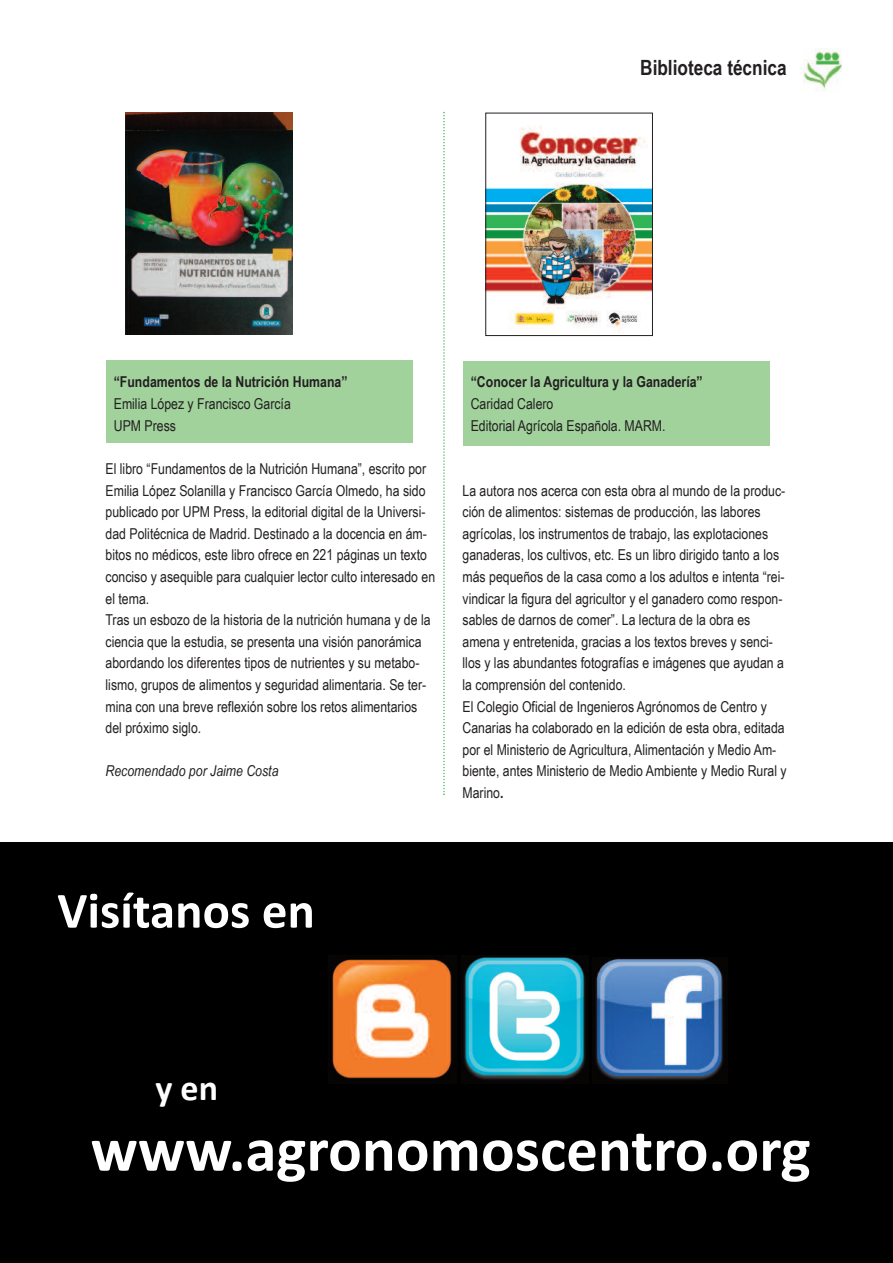
<style>
.page{position:relative;width:893px;height:1263px;background:#fff}
.page>*{position:absolute;margin:0;border:0;box-sizing:border-box;transform-origin:0 0}
.t1{font:700 63px "Calibri";color:#fff}
.t2{font:700 51px "Calibri";color:#fff}
.t3{font:700 36px "Calibri";color:#fff}
.t4{font:700 21px "Arial Narrow";color:#231f20}
.t5{font:15px/21.6px "Arial Narrow";color:#231f20}
.t6{font:700 15px "Arial Narrow";color:#231f20}
.t7{font:italic 15px "Arial Narrow";color:#231f20}
.s1{font-weight:700}
</style>
<div class="page">
<img style="left:804px;top:50px;width:38px;height:40px">
<img style="left:126px;top:112px;width:167px;height:223px">
<div style="left:0;top:843px;width:893px;height:420px;background:#000"></div>
<svg style="left:443px;top:112px;width:2px;height:683px"></svg>
<div style="left:106px;top:360px;width:306px;height:82px;background:#a1d29c"></div>
<img style="left:488px;top:125px;width:163px;height:207px">
<div style="left:486px;top:113px;width:167px;height:223px;border:1px solid #231f20"></div>
<div style="left:463px;top:361px;width:306px;height:84px;background:#a1d29c"></div>
<img style="left:332px;top:959px;width:120px;height:120px">
<img style="left:463px;top:957px;width:123px;height:123px">
<img style="left:595px;top:958px;width:129px;height:122px">
<h3 class="t4" style="left:640px;top:55px;width:148px">Biblioteca técnica</h3>
<p class="t6" style="left:114px;top:373px;width:235px">“Fundamentos de la Nutrición Humana”</p>
<p class="t5" style="left:114px;top:393px;width:179px">Emilia López y Francisco García<br>UPM Press</p>
<p class="t5" style="left:106px;top:458px;width:331px">El libro “Fundamentos de la Nutrición Humana”, escrito por Emilia López Solanilla y Francisco García Olmedo, ha sido publicado por UPM Press, la editorial digital de la Universi&shy;dad Politécnica de Madrid. Destinado a la docencia en ám&shy;bitos no médicos, este libro ofrece en 221 páginas un texto conciso y asequible para cualquier lector culto interesado en el tema.<br>Tras un esbozo de la historia de la nutrición humana y de la ciencia que la estudia, se presenta una visión panorámica abordando los diferentes tipos de nutrientes y su metabo&shy;lismo, grupos de alimentos y seguridad alimentaria. Se ter&shy;mina con una breve reflexión sobre los retos alimentarios del próximo siglo.</p>
<p class="t7" style="left:106px;top:762px;width:174px">Recomendado por Jaime Costa</p>
<p class="t6" style="left:471px;top:373px;width:233px">“Conocer la Agricultura y la Ganadería”</p>
<p class="t5" style="left:471px;top:393px;width:196px">Caridad Calero<br>Editorial Agrícola Española. MARM.</p>
<p class="t5" style="left:462px;top:479px;width:326px">La autora nos acerca con esta obra al mundo de la produc&shy;ción de alimentos: sistemas de producción, las labores agrícolas, los instrumentos de trabajo, las explotaciones ganaderas, los cultivos, etc. Es un libro dirigido tanto a los más pequeños de la casa como a los adultos e intenta “rei&shy;vindicar la figura del agricultor y el ganadero como respon&shy;sables de darnos de comer”. La lectura de la obra es amena y entretenida, gracias a los textos breves y senci&shy;llos y las abundantes fotografías e imágenes que ayudan a la comprensión del contenido.<br>El Colegio Oficial de Ingenieros Agrónomos de Centro y Canarias ha colaborado en la edición de esta obra, editada por el Ministerio de Agricultura, Alimentación y Medio Am&shy;biente, antes Ministerio de Medio Ambiente y Medio Rural y Marino<span class="s1">.</span></p>
<h2 class="t2" style="left:57px;top:889px;width:259px">Visítanos en</h2>
<h3 class="t3" style="left:155px;top:1073px;width:64px">y en</h3>
<h1 class="t1" style="left:91px;top:1123px;width:721px">www.agronomoscentro.org</h1>
</div>
